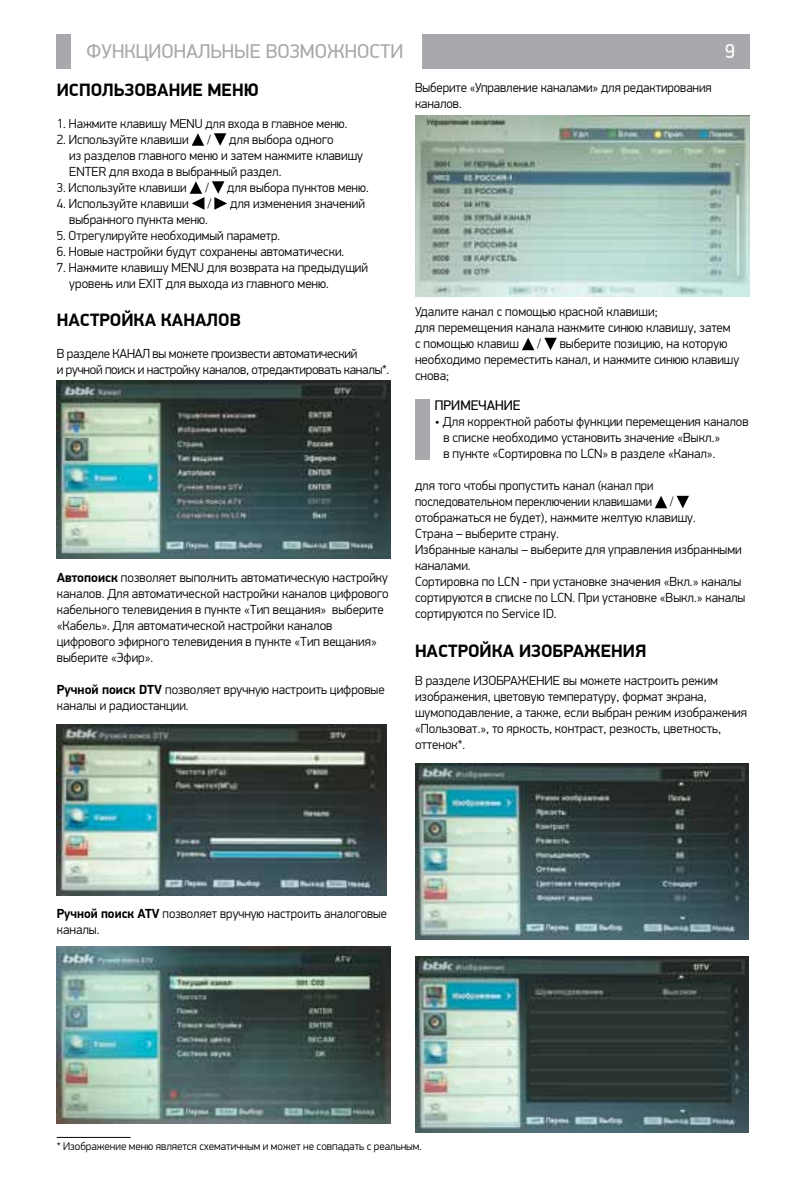
<style>
.page{position:relative;width:806px;height:1191px;background:#fff}
.page>*{position:absolute;margin:0;border:0;box-sizing:border-box;transform-origin:0 0}
.t1{font:20px "PF Din Display Pro";color:#a7a9ac}
.t2{font:20px "PF Din Display Pro";color:#fff}
.t3{font:700 18px "PF Din Display Pro";color:#000}
.t4{font:14px "PF Din Display Pro";color:#000}
.t5{font:300 13.2px/16px "PF Din Display Pro";color:#000}
.t6{font:300 13.2px/16px "PF Din Display Pro";color:#000;scale:.96 1}
.t7{font:300 13.2px/16px "PF Din Display Pro";letter-spacing:-.02em;color:#000}
.t8{font:300 13px "PF Din Display Pro";color:#000}
.t9{font:300 11.2px "PF Din Display Pro";color:#000}
.s1{font-size:13.2px}
.s2{font-size:13px}
.s3{font-weight:700}
</style>
<div class="page">
<hr style="left:57px;top:1137px;width:73px;height:1px;background:#000">
<svg style="left:191px;top:133px;width:13px;height:13px"></svg>
<svg style="left:214px;top:133px;width:12px;height:13px"></svg>
<svg style="left:189px;top:181px;width:15px;height:29px"></svg>
<svg style="left:212px;top:181px;width:15px;height:29px"></svg>
<img style="left:57px;top:380px;width:333px;height:179px">
<img style="left:57px;top:724px;width:329px;height:171px">
<img style="left:57px;top:946px;width:333px;height:177px">
<img style="left:415px;top:115px;width:334px;height:182px">
<svg style="left:522px;top:338px;width:12px;height:12px"></svg>
<svg style="left:544px;top:338px;width:12px;height:12px"></svg>
<svg style="left:655px;top:496px;width:11px;height:12px"></svg>
<svg style="left:676px;top:496px;width:12px;height:12px"></svg>
<img style="left:415px;top:763px;width:333px;height:176px">
<img style="left:415px;top:956px;width:333px;height:176px">
<div style="left:415px;top:400px;width:14px;height:60px;background:#a7a9ac"></div>
<div style="left:57px;top:34px;width:14px;height:34px;background:#a7a9ac"></div>
<div style="left:422px;top:34px;width:326px;height:34px;background:#a7a9ac"></div>
<h1 class="t1" style="left:86px;top:39px;width:318px">ФУНКЦИОНАЛЬНЫЕ ВОЗМОЖНОСТИ</h1>
<h2 class="t3" style="left:57px;top:79px;width:24px">Испо</h2>
<h2 class="t3" style="left:102px;top:79px;width:68px">льзование</h2>
<h2 class="t3" style="left:207px;top:79px;width:13px">мен</h2>
<h2 class="t3" style="left:243px;top:79px;width:17px">ю</h2>
<p class="t8" style="left:57px;top:116px;width:292px"><span class="s1">1.</span> Нажмите клавишу MENU для входа в главное меню.</p>
<p class="t5" style="left:57px;top:131px;width:133px">2. Используйте клавиши</p>
<p class="t8" style="left:207px;top:132px;width:5px">/</p>
<p class="t5" style="left:69px;top:131px;width:295px;text-indent:160px">для выбора одного<br>из разделов главного меню и затем нажмите клавишу<br>ENTER для входа в выбранный раздел.</p>
<p class="t8" style="left:57px;top:180px;width:131px">3. Используйте клавиши</p>
<p class="t8" style="left:205px;top:180px;width:5px">/</p>
<p class="t8" style="left:227px;top:180px;width:143px">для выбора пунктов меню.</p>
<p class="t5" style="left:57px;top:195px;width:133px">4. Используйте клавиши</p>
<p class="t5" style="left:207px;top:195px;width:6px">/</p>
<p class="t5" style="left:230px;top:195px;width:136px">для изменения значений</p>
<p class="t5" style="left:69px;top:211px;width:140px">выбранного пункта меню.</p>
<p class="t8" style="left:57px;top:228px;width:225px">5. Отрегулируйте необходимый параметр.</p>
<p class="t5" style="left:57px;top:243px;width:289px">6. Новые настройки будут сохранены автоматически.</p>
<p class="t5" style="left:69px;top:259px;width:300px;text-indent:-12px">7. Нажмите клавишу <span class="s2">MENU</span> для возврата на предыдущий уровень или EXIT для выхода из главного меню.</p>
<h2 class="t3" style="left:57px;top:309px;width:184px">НАСТРОЙКА КАНАЛОВ</h2>
<p class="t7" style="left:57px;top:346px;width:334px">В разделе КАНАЛ вы можете произвести автоматический<br>и ручной поиск и настройку каналов, отредактировать каналы*.</p>
<p class="t5" style="left:57px;top:570px;width:333px"><span class="s3">Автопоиск</span> позволяет выполнить автоматическую настройку каналов. Для автоматической настройки каналов цифрового кабельного телевидения в пункте «Тип вещания» выберите «Кабель». Для автоматической настройки каналов цифрового эфирного телевидения в пункте «Тип вещания» выберите «Эфир».</p>
<p class="t5" style="left:57px;top:682px;width:329px"><span class="s3">Ручной поиск DTV</span> позволяет вручную настроить цифровые каналы и радиостанции.</p>
<p class="t5" style="left:415px;top:80px;width:298px">Выберите «Управление каналами» для редактирования каналов.</p>
<h1 class="t2" style="left:724px;top:39px;width:11px">9</h1>
<p class="t5" style="left:415px;top:304px;width:317px">Удалите канал с помощью красной клавиши;<br>для перемещения канала нажмите синюю клавишу, затем с помощью клавиш</p>
<p class="t5" style="left:415px;top:336px;width:326px;text-indent:145px">выберите позицию, на которую необходимо переместить канал, и нажмите синюю клавишу снова;</p>
<p class="t4" style="left:434px;top:397px;width:10px">примечание</p>
<p class="t5" style="left:443px;top:414px;width:306px;text-indent:-9px">• Для корректной работы функции перемещения каналов в списке необходимо установить значение «Выкл.»<br>в пункте «Сортировка по LCN» в разделе «Канал».</p>
<p class="t5" style="left:415px;top:478px;width:240px">для того чтобы пропустить канал (канал при последовательном переключении клавишами</p>
<p class="t5" style="left:537px;top:336px;width:6px">/</p>
<p class="t6" style="left:415px;top:494px;width:345px;text-indent:255px">/ отображаться не будет), нажмите желтую клавишу.<br>Страна – выберите страну.<br>Избранные каналы – выберите для управления избранными каналами.<br>Сортировка по LCN - при установке значения «Вкл.» каналы сортируются в списке по LCN. При установке «Выкл.» каналы сортируются по Service ID.</p>
<h2 class="t3" style="left:415px;top:639px;width:12px">настро</h2>
<h2 class="t3" style="left:479px;top:639px;width:64px">йка Изобра</h2>
<h2 class="t3" style="left:584px;top:639px;width:29px">жения</h2>
<p class="t5" style="left:415px;top:672px;width:76px">В разделе Изображение</p>
<p class="t5" style="left:415px;top:672px;width:333px;text-indent:148px">вы можете настроить режим изображения, цветовую температуру, формат экрана, шумоподавление, а также, если выбран режим изображения «Пользоват.», то яркость, контраст, резкость, цветность, оттенок*.</p>
<p class="t5" style="left:57px;top:906px;width:331px"><span class="s3">Ручной поиск ATV</span> позволяет вручную настроить аналоговые каналы.</p>
<p class="t9" style="left:57px;top:1140px;width:366px">* Изображение меню является схематичным и может не совпадать с реальным.</p>
</div>
